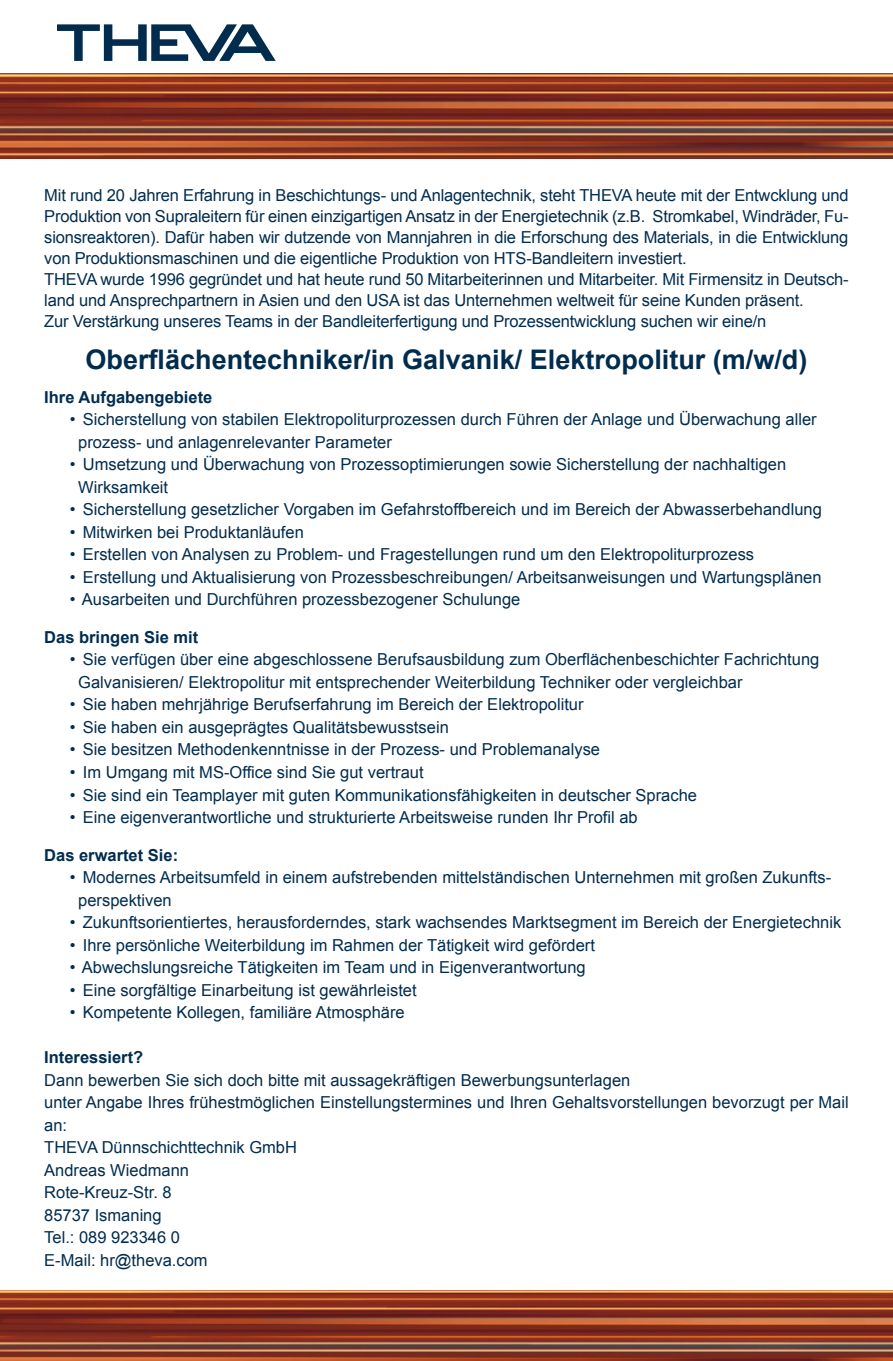
<style>
.page{position:relative;width:893px;height:1361px;background:#fff}
.page>*{position:absolute;margin:0;border:0;box-sizing:border-box;transform-origin:0 0}
.t1{font:700 27px "Arial";color:#022c4e}
.t2{font:16.5px/22.5px "Arial";color:#022c4e}
.t3{font:700 16.5px "Arial";color:#022c4e}
</style>
<div class="page">
<img style="left:0;top:74px;width:893px;height:84px">
<svg style="left:57px;top:24px;width:219px;height:37px"></svg>
<img style="left:0;top:1290px;width:893px;height:71px">
<p class="t2" style="left:44px;top:184px;width:806px;line-height:21px;text-align:justify">Mit rund 20 Jahren Erfahrung in Beschichtungs- und Anlagentechnik, steht THEVA heute mit der Entwcklung und Produktion von Supraleitern für einen einzigartigen Ansatz in der Energietechnik (z.B. Stromkabel, Windräder, Fu&shy;sionsreaktoren). Dafür haben wir dutzende von Mannjahren in die Erforschung des Materials, in die Entwicklung von Produktionsmaschinen und die eigentliche Produktion von HTS-Bandleitern investiert.</p>
<p class="t2" style="left:44px;top:268px;width:806px;line-height:21px">THEVA wurde 1996 gegründet und hat heute rund 50 Mitarbeiterinnen und Mitarbeiter. Mit Firmensitz in Deutsch&shy;land und Ansprechpartnern in Asien und den USA ist das Unternehmen weltweit für seine Kunden präsent.</p>
<p class="t2" style="left:44px;top:310px;width:724px">Zur Verstärkung unseres Teams in der Bandleiterfertigung und Prozessentwicklung suchen wir eine/n</p>
<p class="t1" style="left:86px;top:341px;width:723px">Oberflächentechniker/in Galvanik/ Elektropolitur (m/w/d)</p>
<p class="t3" style="left:44px;top:386px;width:170px">Ihre Aufgabengebiete</p>
<p class="t2" style="left:78px;top:408px;width:740px;text-indent:-9px">• Sicherstellung von stabilen Elektropoliturprozessen durch Führen der Anlage und Überwachung aller prozess- und anlagenrelevanter Parameter</p>
<p class="t2" style="left:78px;top:453px;width:709px;text-indent:-9px">• Umsetzung und Überwachung von Prozessoptimierungen sowie Sicherstellung der nachhaltigen<br>Wirksamkeit</p>
<p class="t2" style="left:70px;top:498px;width:754px">• Sicherstellung gesetzlicher Vorgaben im Gefahrstoffbereich und im Bereich der Abwasserbehandlung</p>
<p class="t2" style="left:70px;top:521px;width:236px">• Mitwirken bei Produktanläufen</p>
<p class="t2" style="left:70px;top:543px;width:686px">• Erstellen von Analysen zu Problem- und Fragestellungen rund um den Elektropoliturprozess</p>
<p class="t2" style="left:70px;top:566px;width:753px">• Erstellung und Aktualisierung von Prozessbeschreibungen/ Arbeitsanweisungen und Wartungsplänen</p>
<p class="t2" style="left:70px;top:588px;width:452px">• Ausarbeiten und Durchführen prozessbezogener Schulunge</p>
<p class="t3" style="left:44px;top:626px;width:156px">Das bringen Sie mit</p>
<p class="t2" style="left:78px;top:648px;width:743px;text-indent:-9px">• Sie verfügen über eine abgeschlossene Berufsausbildung zum Oberflächenbeschichter Fachrichtung<br>Galvanisieren/ Elektropolitur mit entsprechender Weiterbildung Techniker oder vergleichbar</p>
<p class="t2" style="left:70px;top:693px;width:515px">• Sie haben mehrjährige Berufserfahrung im Bereich der Elektropolitur</p>
<p class="t2" style="left:70px;top:716px;width:381px">• Sie haben ein ausgeprägtes Qualitätsbewusstsein</p>
<p class="t2" style="left:70px;top:738px;width:532px">• Sie besitzen Methodenkenntnisse in der Prozess- und Problemanalyse</p>
<p class="t2" style="left:70px;top:761px;width:355px">• Im Umgang mit MS-Office sind Sie gut vertraut</p>
<p class="t2" style="left:70px;top:783px;width:629px">• Sie sind ein Teamplayer mit guten Kommunikationsfähigkeiten in deutscher Sprache</p>
<p class="t2" style="left:70px;top:806px;width:569px">• Eine eigenverantwortliche und strukturierte Arbeitsweise runden Ihr Profil ab</p>
<p class="t3" style="left:44px;top:844px;width:135px">Das erwartet Sie:</p>
<p class="t2" style="left:78px;top:866px;width:754px;text-indent:-9px">• Modernes Arbeitsumfeld in einem aufstrebenden mittelständischen Unternehmen mit großen Zukunfts&shy;perspektiven</p>
<p class="t2" style="left:70px;top:911px;width:773px">• Zukunftsorientiertes, herausforderndes, stark wachsendes Marktsegment im Bereich der Energietechnik</p>
<p class="t2" style="left:70px;top:933px;width:527px">• Ihre persönliche Weiterbildung im Rahmen der Tätigkeit wird gefördert</p>
<p class="t2" style="left:70px;top:956px;width:517px">• Abwechslungsreiche Tätigkeiten im Team und in Eigenverantwortung</p>
<p class="t2" style="left:70px;top:978px;width:348px">• Eine sorgfältige Einarbeitung ist gewährleistet</p>
<p class="t2" style="left:70px;top:1001px;width:337px">• Kompetente Kollegen, familiäre Atmosphäre</p>
<p class="t3" style="left:44px;top:1046px;width:101px">Interessiert?</p>
<p class="t2" style="left:44px;top:1068px;width:588px">Dann bewerben Sie sich doch bitte mit aussagekräftigen Bewerbungsunterlagen</p>
<p class="t2" style="left:44px;top:1091px;width:806px">unter Angabe Ihres frühestmöglichen Einstellungstermines und Ihren Gehaltsvorstellungen bevorzugt per Mail an:</p>
<p class="t2" style="left:44px;top:1136px;width:254px">THEVA Dünnschichttechnik GmbH</p>
<p class="t2" style="left:44px;top:1158px;width:146px">Andreas Wiedmann</p>
<p class="t2" style="left:44px;top:1181px;width:129px">Rote-Kreuz-Str. 8</p>
<p class="t2" style="left:44px;top:1203px;width:119px">85737 Ismaning</p>
<p class="t2" style="left:44px;top:1226px;width:137px">Tel.: 089 923346 0</p>
<p class="t2" style="left:44px;top:1248px;width:165px">E-Mail: hr@theva.com</p>
</div>
